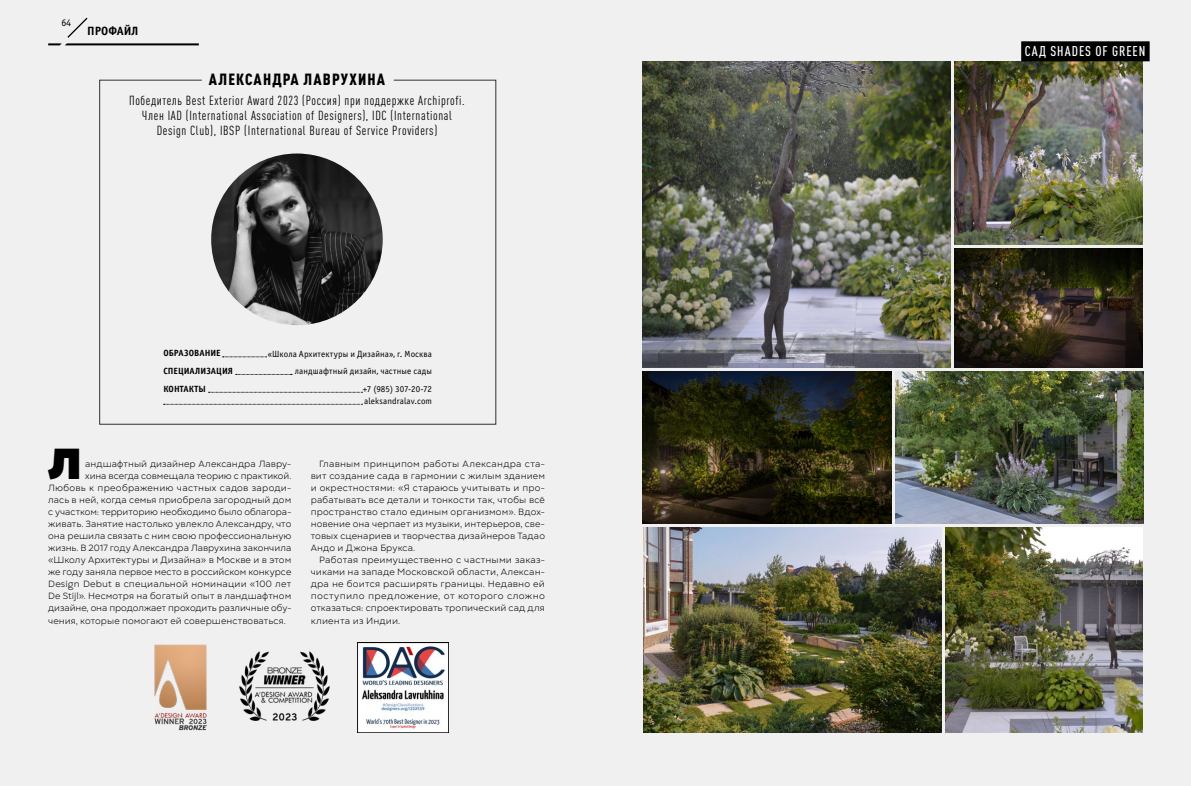
<style>
.page{position:relative;width:1191px;height:786px;background:#fff}
.page>*{position:absolute;margin:0;border:0;box-sizing:border-box;transform-origin:0 0}
.t1{font:900 43.3px "Gogh";color:#000}
.t2{font:900 condensed 16px "DIN Pro";letter-spacing:.07em;color:#000}
.t3{font:500 condensed 14px "DIN Pro";letter-spacing:.065em;color:#fff}
.t4{font:condensed 13px/15px "DIN Pro";letter-spacing:.05em;color:#000;text-align:center}
.t5{font:12px "Officina Sans Bold C";color:#000}
.t6{font:10px "Officina Sans Book C";color:#000}
.t7{font:9px/12px "Gogh";letter-spacing:.005em;color:#000;text-align:justify}
.t8{font:9px/17.7px "Officina Sans Book C";letter-spacing:.01em;color:#000;text-align:right}
.t9{font:9px "Gogh";letter-spacing:.025em;color:#000}
.t10{font:700 9px/17.7px "Officina Sans C";letter-spacing:.005em;color:#000}
</style>
<div class="page">
<div style="left:0;top:0;width:1191px;height:785px;background:#f0f0f0"></div>
<svg style="left:99px;top:80px;width:397px;height:344px"></svg>
<img style="left:642px;top:61px;width:308px;height:306px">
<img style="left:955px;top:61px;width:187px;height:183px">
<img style="left:955px;top:248px;width:187px;height:119px">
<img style="left:643px;top:527px;width:298px;height:205px">
<img style="left:945px;top:527px;width:197px;height:205px">
<img style="left:895px;top:371px;width:248px;height:152px">
<img style="left:642px;top:371px;width:249px;height:152px">
<div style="left:1021px;top:41px;width:128px;height:20px;background:#000"></div>
<svg style="left:48px;top:18px;width:151px;height:27px"></svg>
<svg style="left:223px;top:356px;width:43px;height:1px"></svg>
<svg style="left:236px;top:374px;width:56px;height:1px"></svg>
<svg style="left:209px;top:392px;width:153px;height:1px"></svg>
<svg style="left:164px;top:404px;width:198px;height:1px"></svg>
<img style="left:211px;top:153px;width:172px;height:172px;border-radius:86px">
<img style="left:154px;top:644px;width:53px;height:87px">
<img style="left:239px;top:651px;width:90px;height:70px">
<img style="left:358px;top:642px;width:90px;height:90px">
<p class="t6" style="left:62px;top:17px;width:11px">64</p>
<h3 class="t5" style="left:87px;top:24px;width:53px">ПРОФАЙЛ</h3>
<h3 class="t5" style="left:87px;top:24px;width:49px">РУБРИКА</h3>
<h2 class="t2" style="left:209px;top:67px;width:178px">АЛЕКСАНДРА ЛАВРУХИНА</h2>
<h3 class="t4" style="left:129px;top:92px;width:337px">Победитель Best Exterior Award 2023 (Россия) при поддержке Archiprofi.<br>Член IAD (International Association of Designers), IDC (International<br>Design Club), IBSP (International Bureau of Service Providers)</h3>
<p class="t10" style="left:163px;top:344px;width:71px">ОБРАЗОВАНИЕ<br>СПЕЦИАЛИЗАЦИЯ<br>КОНТАКТЫ</p>
<p class="t8" style="left:268px;top:345px;width:166px">«Школа Архитектуры и Дизайна», г. Москва ландшафтный дизайн, частные сады<br>+7 (985) 307-20-72</p>
<p class="t8" style="left:364px;top:392px;width:69px">aleksandralav.com</p>
<h1 class="t1" style="left:48px;top:435px;width:36px">Л</h1>
<p class="t7" style="left:85px;top:458px;width:208px">андшафтный дизайнер Александра Лавру-</p>
<p class="t7" style="left:85px;top:470px;width:208px">хина всегда совмещала теорию с практикой.</p>
<p class="t9" style="left:48px;top:482px;width:245px">Любовь к преображению частных садов зароди-</p>
<p class="t7" style="left:48px;top:494px;width:245px">лась в ней, когда семья приобрела загородный дом</p>
<p class="t7" style="left:48px;top:506px;width:245px">с участком: территорию необходимо было облагора-</p>
<p class="t7" style="left:48px;top:518px;width:245px">живать. Занятие настолько увлекло Александру, что</p>
<p class="t7" style="left:48px;top:530px;width:245px">она решила связать с ним свою профессиональную</p>
<p class="t7" style="left:48px;top:542px;width:245px">жизнь. В 2017 году Александра Лаврухина закончила</p>
<p class="t7" style="left:48px;top:554px;width:245px">«Школу Архитектуры и Дизайна» в Москве и в этом</p>
<p class="t7" style="left:48px;top:566px;width:245px">же году заняла первое место в российском конкурсе</p>
<p class="t7" style="left:48px;top:578px;width:245px">Design Debut в специальной номинации «100 лет</p>
<p class="t7" style="left:48px;top:590px;width:245px">De Stijl». Несмотря на богатый опыт в ландшафтном</p>
<p class="t7" style="left:48px;top:602px;width:245px">дизайне, она продолжает проходить различные обу-</p>
<p class="t7" style="left:48px;top:614px;width:239px">чения, которые помогают ей совершенствоваться.</p>
<p class="t7" style="left:311px;top:458px;width:236px;text-indent:9px">Главным принципом работы Александра ста&shy;вит создание сада в гармонии с жилым зданием и окрестностями: «Я стараюсь учитывать и про&shy;рабатывать все детали и тонкости так, чтобы всё пространство стало единым организмом». Вдох&shy;новение она черпает из музыки, интерьеров, све&shy;товых сценариев и творчества дизайнеров Тадао Андо и Джона Брукса.</p>
<p class="t7" style="left:311px;top:554px;width:236px;text-indent:9px">Работая преимущественно с частными заказ&shy;чиками на западе Московской области, Алексан&shy;дра не боится расширять границы. Недавно ей поступило предложение, от которого сложно отказаться: спроектировать тропический сад для клиента из Индии.</p>
<h3 class="t3" style="left:1024px;top:41px;width:122px">САД SHADES OF GREEN</h3>
</div>
